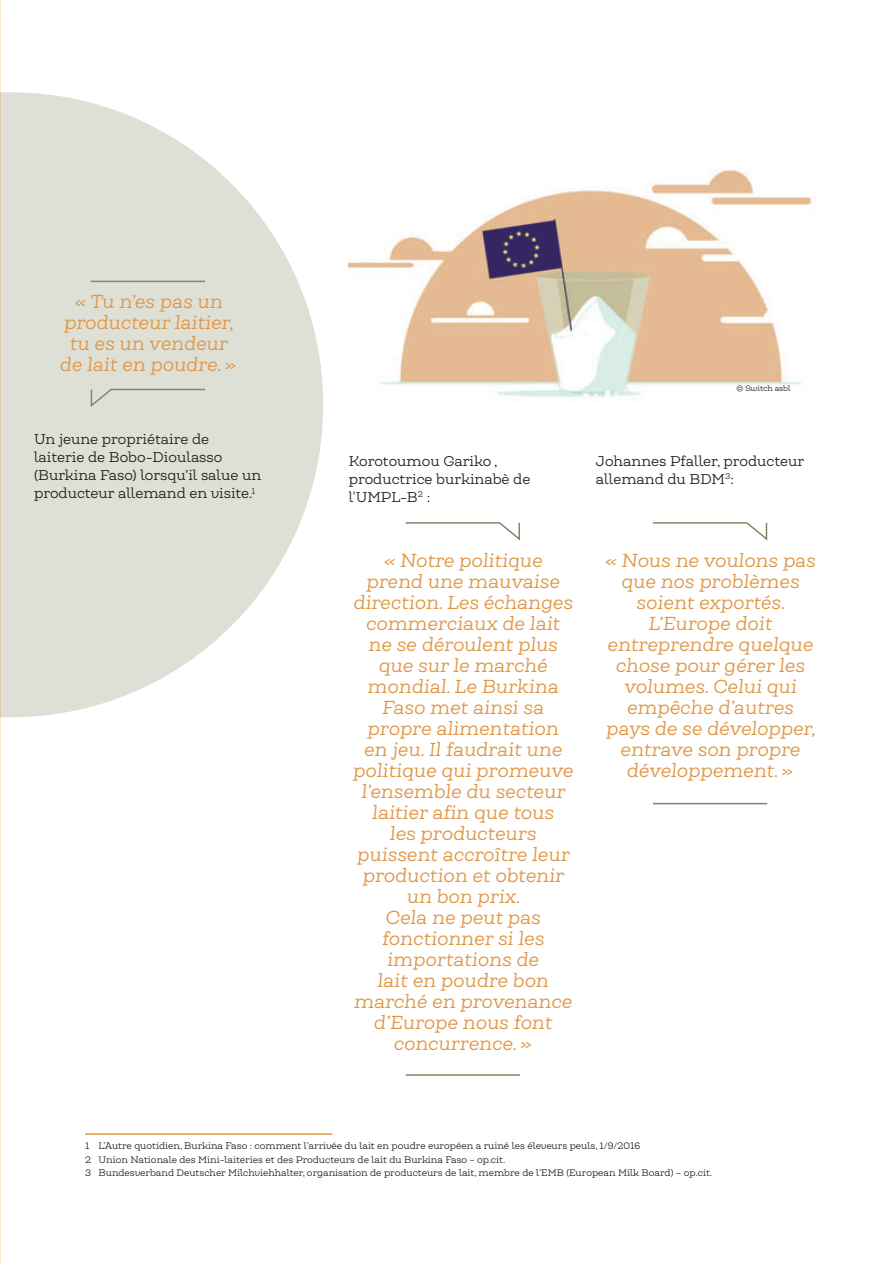
<style>
.page{position:relative;width:893px;height:1263px;background:#fff}
.page>*{position:absolute;margin:0;border:0;box-sizing:border-box;transform-origin:0 0}
.t1{font:italic 18px/21px "Queulat Alt Soft";color:#df9644;text-align:center}
.t2{font:13.5px/18px "Queulat Alt Soft";color:#231f20}
.t3{font:9px/13.5px "Queulat Alt Soft";color:#231f20}
.t4{font:7.5px "Queulat Alt Soft";letter-spacing:-.01em;color:#231f20}
</style>
<div class="page">
<hr style="left:406px;top:1074px;width:114px;height:2px;background:#7d8965">
<svg style="left:405px;top:522px;width:115px;height:19px"></svg>
<svg style="left:653px;top:522px;width:115px;height:19px"></svg>
<hr style="left:653px;top:803px;width:114px;height:1px;background:#7d8965">
<svg style="left:0;top:92px;width:323px;height:625px;fill:#dfe0d5"></svg>
<svg style="left:90px;top:388px;width:116px;height:21px;background:#d6d8cb"></svg>
<hr style="left:91px;top:281px;width:114px;height:1px;background:#7d8965">
<img style="left:349px;top:169px;width:463px;height:231px">
<svg style="left:0;top:733px;width:1px;height:445px"></svg>
<svg style="left:0;top:1184px;width:1px;height:24px"></svg>
<svg style="left:0;top:1214px;width:1px;height:24px"></svg>
<svg style="left:0;top:1244px;width:1px;height:19px"></svg>
<hr style="left:85px;top:1133px;width:247px;height:2px;background:#df9644">
<p class="t1" style="left:59px;top:291px;width:179px">« Tu n’es pas un producteur laitier, tu es un vendeur de lait en poudre. »</p>
<p class="t2" style="left:34px;top:430px;width:229px">Un jeune propriétaire de laiterie de Bobo-Dioulasso (Burkina Faso) lorsqu’il salue un producteur allemand en visite. <sup>1</sup></p>
<p class="t4" style="left:737px;top:384px;width:55px">© Switch asbl</p>
<p class="t2" style="left:349px;top:451px;width:183px">Korotoumou Gariko , productrice burkinabè de l'UMPL-B<sup>2</sup> :</p>
<p class="t1" style="left:353px;top:550px;width:221px">« Notre politique prend une mauvaise direction. Les échanges commerciaux de lait ne se déroulent plus que sur le marché mondial. Le Burkina<br>Faso met ainsi sa propre alimentation<br>en jeu. Il faudrait une politique qui promeuve l’ensemble du secteur laitier afin que tous<br>les producteurs puissent accroître leur production et obtenir un bon prix.<br>Cela ne peut pas fonctionner si les importations de<br>lait en poudre bon marché en provenance d’Europe nous font concurrence. »</p>
<p class="t2" style="left:596px;top:451px;width:210px">Johannes Pfaller, producteur allemand du BDM<sup>3</sup>:</p>
<p class="t1" style="left:605px;top:550px;width:212px">« Nous ne voulons pas que nos problèmes soient exportés.<br>L’Europe doit entreprendre quelque chose pour gérer les volumes. Celui qui empêche d’autres pays de se développer, entrave son propre développement. »</p>
<p class="t3" style="left:85px;top:1139px;width:629px">1 L'Autre quotidien, Burkina Faso : comment l’arrivée du lait en poudre européen a ruiné les éleveurs peuls, 1/9/2016<br>2 Union Nationale des Mini-laiteries et des Producteurs de lait du Burkina Faso - op.cit.<br>3 Bundesverband Deutscher Milchviehhalter, organisation de producteurs de lait, membre de l’EMB (European Milk Board) – op.cit.</p>
</div>
